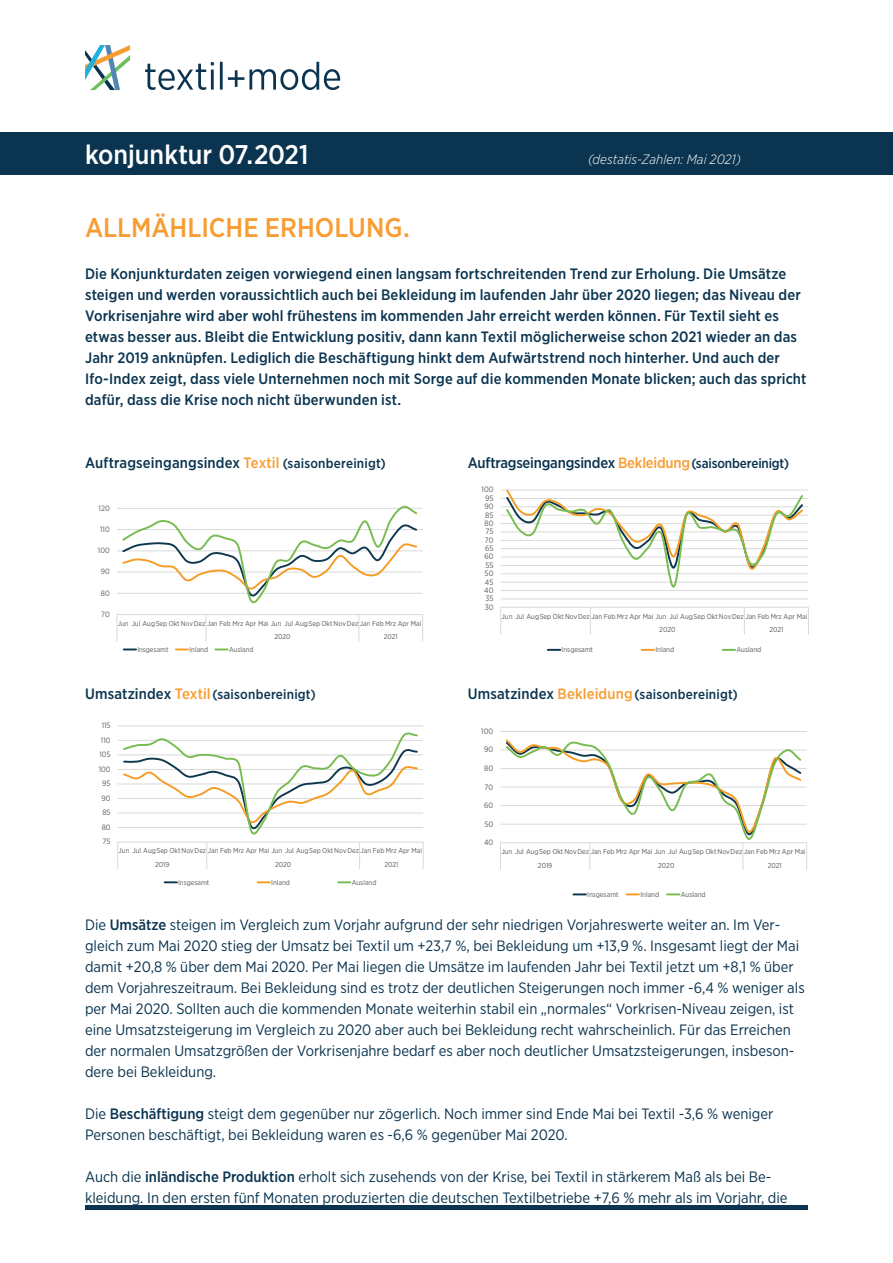
<style>
.page{position:relative;width:893px;height:1263px;background:#fff}
.page>*{position:absolute;margin:0;border:0;box-sizing:border-box;transform-origin:0 0}
.t1{font:500 27px "Gotham Narrow";color:#f89d33}
.t2{font:500 27px "Gotham Narrow";letter-spacing:-.005em;color:#fff}
.t3{font:15px/21px "Gotham Narrow";color:#0a3450}
.t4{font:500 15px/21px "Gotham Narrow";letter-spacing:.01em;color:#0a3450}
.t5{font:500 15px "Gotham Narrow";letter-spacing:-.015em;color:#0a3450}
.t6{font:500 13.5px "Gotham Narrow";letter-spacing:.015em;color:#0a3450}
.t7{font:italic 300 13.5px "Gotham Narrow";letter-spacing:.005em;color:#fff}
.t8{font:7.8px "Gotham Narrow";color:#595959}
.t9{font:7.65px "Gotham Narrow";color:#595959}
.t10{font:7.2px/13.6px "Gotham Narrow";letter-spacing:-.005em;color:#595959}
.t11{font:7.05px/13.5px "Gotham Narrow";letter-spacing:-.005em;color:#595959}
.s1{color:#f89d33}
.s2{font-size:13.5px}
.s3{font-size:15px}
.s4{font-size:15px;color:#f89d33}
.s5{font-weight:500}
</style>
<div class="page">
<div style="left:85px;top:1205px;width:723px;height:5px;background:#0a3450"></div>
<svg style="left:85px;top:45px;width:45px;height:45px"></svg>
<svg style="left:145px;top:62px;width:195px;height:28px"></svg>
<div style="left:0;top:132px;width:893px;height:42px;background:#0a3450"></div>
<hr style="left:501px;top:599px;width:307px;height:1px;background:#d9d9d8">
<hr style="left:501px;top:590px;width:307px;height:1px;background:#d9d9d8">
<hr style="left:501px;top:582px;width:307px;height:1px;background:#d9d9d8">
<hr style="left:501px;top:573px;width:307px;height:1px;background:#d9d9d8">
<hr style="left:501px;top:565px;width:307px;height:1px;background:#d9d9d8">
<hr style="left:501px;top:557px;width:307px;height:1px;background:#d9d9d8">
<hr style="left:501px;top:548px;width:307px;height:1px;background:#d9d9d8">
<hr style="left:501px;top:540px;width:307px;height:1px;background:#d9d9d8">
<hr style="left:501px;top:532px;width:307px;height:1px;background:#d9d9d8">
<hr style="left:501px;top:523px;width:307px;height:1px;background:#d9d9d8">
<hr style="left:501px;top:515px;width:307px;height:1px;background:#d9d9d8">
<hr style="left:501px;top:506px;width:307px;height:1px;background:#d9d9d8">
<hr style="left:501px;top:498px;width:307px;height:1px;background:#d9d9d8">
<hr style="left:501px;top:490px;width:307px;height:1px;background:#d9d9d8">
<hr style="left:501px;top:607px;width:307px;height:1px;background:#d9d9d8">
<svg style="left:500px;top:607px;width:1px;height:27px"></svg>
<svg style="left:590px;top:608px;width:1px;height:26px"></svg>
<svg style="left:744px;top:608px;width:1px;height:26px"></svg>
<svg style="left:808px;top:607px;width:1px;height:27px"></svg>
<svg style="left:504px;top:490px;width:301px;height:98px"></svg>
<svg style="left:548px;top:649px;width:12px;height:2px"></svg>
<svg style="left:642px;top:649px;width:12px;height:2px"></svg>
<svg style="left:723px;top:649px;width:12px;height:2px"></svg>
<svg style="left:117px;top:505px;width:306px;height:136px"></svg>
<svg style="left:124px;top:648px;width:12px;height:2px"></svg>
<svg style="left:176px;top:648px;width:12px;height:2px"></svg>
<svg style="left:215px;top:648px;width:13px;height:2px"></svg>
<hr style="left:500px;top:731px;width:307px;height:1px;background:#d9d9d8">
<svg style="left:500px;top:739px;width:307px;height:131px"></svg>
<svg style="left:573px;top:893px;width:13px;height:2px"></svg>
<svg style="left:627px;top:893px;width:12px;height:2px"></svg>
<svg style="left:667px;top:893px;width:12px;height:2px"></svg>
<hr style="left:118px;top:726px;width:305px;height:1px;background:#d9d9d8">
<svg style="left:117px;top:732px;width:307px;height:137px"></svg>
<svg style="left:165px;top:881px;width:12px;height:2px"></svg>
<svg style="left:258px;top:881px;width:12px;height:2px"></svg>
<svg style="left:338px;top:881px;width:12px;height:2px"></svg>
<h1 class="t2" style="left:85px;top:137px;width:225px">konjunktur 07.2021</h1>
<p class="t7" style="left:588px;top:151px;width:154px">(destatis-Zahlen: Mai 2021)</p>
<h1 class="t1" style="left:85px;top:210px;width:326px">Allmähliche Erholung.</h1>
<p class="t4" style="left:85px;top:263px;width:723px">Die Konjunkturdaten zeigen vorwiegend einen langsam fortschreitenden Trend zur Erholung. Die Umsätze steigen und werden voraussichtlich auch bei Bekleidung im laufenden Jahr über 2020 liegen; das Niveau der Vorkrisenjahre wird aber wohl frühestens im kommenden Jahr erreicht werden können. Für Textil sieht es etwas besser aus. Bleibt die Entwicklung positiv, dann kann Textil möglicherweise schon 2021 wieder an das Jahr 2019 anknüpfen. Lediglich die Beschäftigung hinkt dem Aufwärtstrend noch hinterher. Und auch der Ifo-I ndex zeigt, dass viele Unternehmen noch mit Sorge auf die kommenden Monate blicken; auch das spricht dafür, dass die Krise noch nicht überwunden ist.</p>
<p class="t4" style="left:85px;top:452px;width:302px">Auftragseingangsindex <span class="s1">Textil</span> <span class="s2">(saisonbereinigt)</span></p>
<p class="t5" style="left:468px;top:453px;width:323px">Auftragseingangsindex <span class="s1">Bekleidung</span><span class="s2">(saisonbereinigt)</span></p>
<p class="t8" style="left:481px;top:485px;width:14px">100</p>
<p class="t8" style="left:485px;top:493px;width:10px">95</p>
<p class="t9" style="left:99px;top:503px;width:13px">120</p>
<p class="t8" style="left:484px;top:502px;width:11px">90</p>
<p class="t8" style="left:485px;top:510px;width:10px">85</p>
<p class="t9" style="left:100px;top:524px;width:11px">110</p>
<p class="t8" style="left:484px;top:518px;width:11px">80</p>
<p class="t8" style="left:485px;top:527px;width:10px">75</p>
<p class="t8" style="left:485px;top:535px;width:10px">70</p>
<p class="t9" style="left:98px;top:546px;width:13px">100</p>
<p class="t8" style="left:485px;top:543px;width:10px">65</p>
<p class="t8" style="left:484px;top:552px;width:11px">60</p>
<p class="t9" style="left:101px;top:567px;width:11px">90</p>
<p class="t8" style="left:485px;top:560px;width:10px">55</p>
<p class="t8" style="left:485px;top:569px;width:10px">50</p>
<p class="t8" style="left:485px;top:577px;width:10px">45</p>
<p class="t9" style="left:101px;top:588px;width:10px">80</p>
<p class="t8" style="left:484px;top:585px;width:11px">40</p>
<p class="t8" style="left:485px;top:594px;width:10px">35</p>
<p class="t9" style="left:101px;top:609px;width:10px">70</p>
<p class="t11" style="left:274px;top:616px;width:148px;text-indent:-157px">Jun Jul AugSep OktNovDez Jan Feb Mrz Apr Mai Jun Jul AugSep OktNovDez Jan Feb Mrz Apr Mai<br>2020</p>
<p class="t11" style="left:384px;top:630px;width:15px">2021</p>
<p class="t8" style="left:485px;top:602px;width:10px">30</p>
<p class="t10" style="left:659px;top:609px;width:150px;text-indent:-158px">Jun Jul AugSep OktNovDez Jan Feb Mrz Apr Mai Jun Jul AugSep OktNovDez Jan Feb Mrz Apr Mai<br>2020</p>
<p class="t10" style="left:769px;top:623px;width:16px">2021</p>
<p class="t11" style="left:137px;top:642px;width:33px">Insgesamt</p>
<p class="t11" style="left:189px;top:642px;width:20px">Inland</p>
<p class="t11" style="left:229px;top:642px;width:26px">Ausland</p>
<p class="t10" style="left:562px;top:643px;width:33px">Insgesamt</p>
<p class="t10" style="left:655px;top:643px;width:20px">Inland</p>
<p class="t10" style="left:736px;top:643px;width:26px">Ausland</p>
<p class="t6" style="left:85px;top:686px;width:232px"><span class="s3">Umsatzindex</span> <span class="s4">Textil</span>(saisonbereinigt)</p>
<p class="t6" style="left:468px;top:686px;width:272px"><span class="s3">Umsatzindex</span> <span class="s4">Bekleidung</span>(saisonbereinigt)</p>
<p class="t9" style="left:102px;top:721px;width:10px">115</p>
<p class="t8" style="left:481px;top:726px;width:14px">100</p>
<p class="t9" style="left:101px;top:735px;width:11px">110</p>
<p class="t9" style="left:99px;top:750px;width:13px">105</p>
<p class="t8" style="left:484px;top:745px;width:11px">90</p>
<p class="t9" style="left:99px;top:764px;width:13px">100</p>
<p class="t8" style="left:484px;top:763px;width:11px">80</p>
<p class="t9" style="left:102px;top:779px;width:10px">95</p>
<p class="t8" style="left:485px;top:782px;width:10px">70</p>
<p class="t9" style="left:102px;top:793px;width:11px">90</p>
<p class="t9" style="left:102px;top:808px;width:10px">85</p>
<p class="t8" style="left:484px;top:800px;width:11px">60</p>
<p class="t9" style="left:102px;top:822px;width:10px">80</p>
<p class="t8" style="left:484px;top:819px;width:10px">50</p>
<p class="t9" style="left:103px;top:837px;width:10px">75</p>
<p class="t8" style="left:484px;top:837px;width:11px">40</p>
<p class="t11" style="left:155px;top:844px;width:268px;text-indent:-36px">Jun Jul AugSep OktNovDez Jan Feb Mrz Apr Mai Jun Jul AugSep OktNovDez Jan Feb Mrz Apr Mai<br>2019</p>
<p class="t11" style="left:275px;top:857px;width:18px">2020</p>
<p class="t11" style="left:384px;top:857px;width:15px">2021</p>
<p class="t10" style="left:538px;top:845px;width:269px;text-indent:-37px">Jun Jul AugSep OktNovDez Jan Feb Mrz Apr Mai Jun Jul AugSep OktNovDez Jan Feb Mrz Apr Mai<br>2019</p>
<p class="t10" style="left:658px;top:858px;width:18px">2020</p>
<p class="t10" style="left:768px;top:858px;width:16px">2021</p>
<p class="t11" style="left:178px;top:875px;width:33px">Insgesamt</p>
<p class="t11" style="left:271px;top:875px;width:20px">Inland</p>
<p class="t11" style="left:352px;top:875px;width:26px">Ausland</p>
<p class="t10" style="left:587px;top:887px;width:33px">Insgesamt</p>
<p class="t10" style="left:640px;top:887px;width:20px">Inland</p>
<p class="t10" style="left:681px;top:887px;width:26px">Ausland</p>
<p class="t3" style="left:85px;top:914px;width:721px">Die <span class="s5">Umsätze</span> steigen im Vergleich zum Vorjahr aufgrund der sehr niedrigen Vorjahreswerte weiter an. Im Ver&shy;gleich zum Mai 2020 stieg der Umsatz bei Textil um +23,7 %, bei Bekleidung um +13,9 %. Insgesamt liegt der Mai damit +20,8 % über dem Mai 2020. Per Mai liegen die Umsätze im laufenden Jahr bei Textil jetzt um +8,1 % über dem Vorjahreszeitraum. Bei Bekleidung sind es trotz der deutlichen Steigerungen noch immer -6,4 % weniger als per Mai 2020. Sollten auch die kommenden Monate weiterhin stabil ein „normales“ Vorkrisen-Niveau zeigen, ist eine Umsatzsteigerung im Vergleich zu 2020 aber auch bei Bekleidung recht wahrscheinlich. Für das Erreichen der normalen Umsatzgrößen der Vorkrisenjahre bedarf es aber noch deutlicher Umsatzsteigerungen, insbeson&shy;dere bei Bekleidung.</p>
<p class="t3" style="left:85px;top:1103px;width:690px">Die <span class="s5">Beschäftigung</span> steigt dem gegenüber nur zögerlich. Noch immer sind Ende Mai bei Textil -3,6 % weniger<br>Personen beschäftigt, bei Bekleidung waren es -6,6 % gegenüber Mai 2020.</p>
<p class="t3" style="left:85px;top:1166px;width:704px">Auch die <span class="s5">inländische Produktion</span> erholt sich zusehends von der Krise, bei Textil in stärkerem Maß als bei Be&shy;kleidung. In den ersten fünf Monaten produzierten die deutschen Textilbetriebe +7,6 % mehr als im Vorjahr, die</p>
</div>
